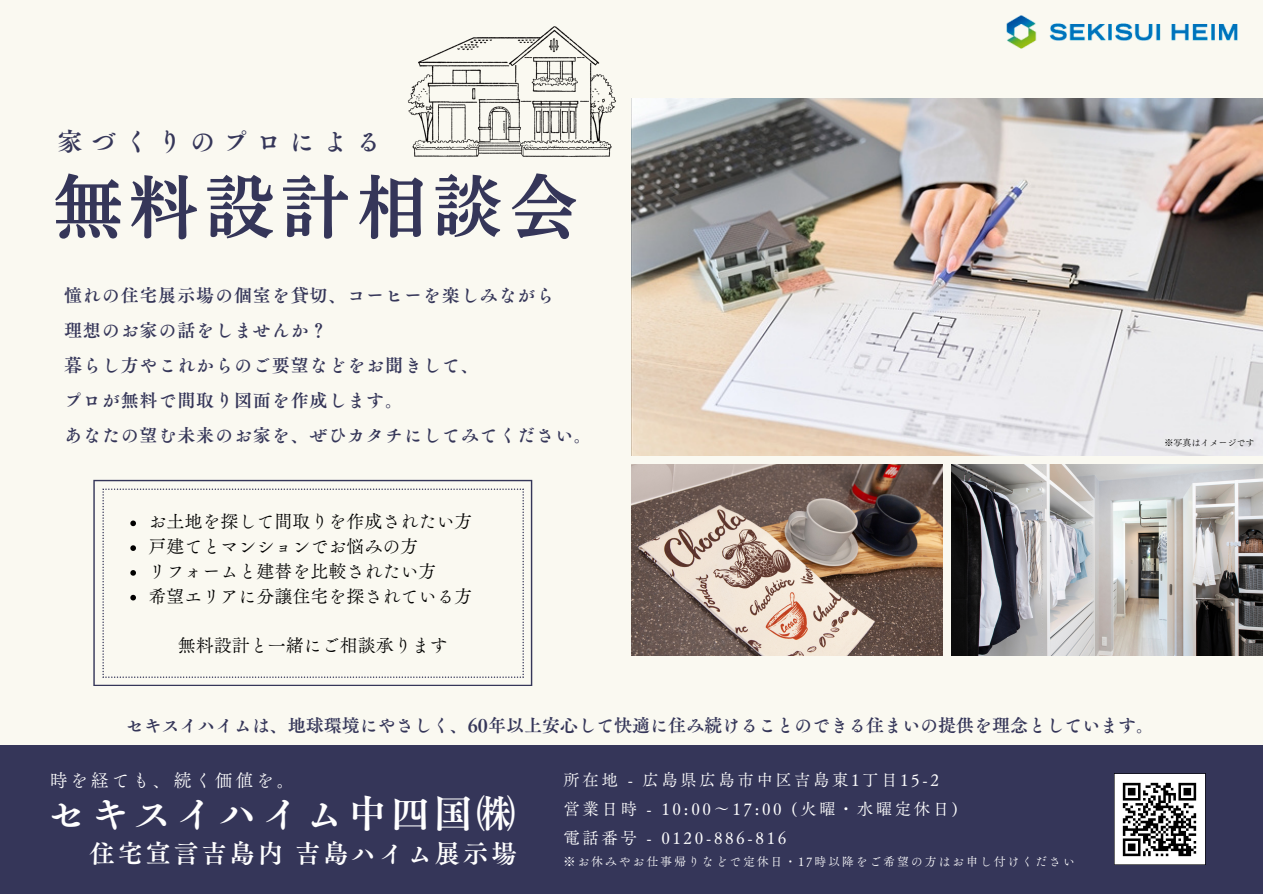
<style>
.page{position:relative;width:1263px;height:894px;background:#fff}
.page>*{position:absolute;margin:0;border:0;box-sizing:border-box;transform-origin:0 0}
.t1{font:69px "Nud Motoya Mincho Std W6";letter-spacing:.1em;color:#353659}
.t2{font:39px "Canva Tsuku A Old Min Pr 6 N B";letter-spacing:.1em;color:#fff}
.t3{font:25.5px "Canva Tsuku A Old Min Pr 6 N B";letter-spacing:.1em;color:#fff}
.t4{font:25.5px "Canva Tsuku A Old Min Pr 6 N B";letter-spacing:.3em;color:#353659}
.t5{font:18px "Canva Tsuku A Old Min Pr 6 N B";letter-spacing:.05em;color:#353659}
.t6{font:18px "Canva Tsuku A Old Min Pr 6 N R";color:#000}
.t7{font:18px "Canva Tsuku A Old Min Pr 6 N B";color:#353659}
.t8{font:18px "Canva Tsuku A Old Min Pr 6 N R";letter-spacing:.15em;color:#fff}
.t9{font:16.5px "Canva Tsuku A Old Min Pr 6 N R";letter-spacing:.15em;color:#fff}
.t10{font:12px "Canva Tsuku A Old Min Pr 6 N R";letter-spacing:.15em;color:#fff}
.t11{font:9px "Canva Tsuku A Old Min Pr 6 N R";color:#000}
</style>
<div class="page">
<div style="left:0;top:0;width:1263px;height:893px;background:#faf9f1"></div>
<img style="left:631px;top:98px;width:632px;height:357px">
<img style="left:631px;top:464px;width:311px;height:191px">
<img style="left:952px;top:464px;width:311px;height:191px">
<div style="left:0;top:745px;width:1263px;height:148px;background:#353659"></div>
<img style="left:408px;top:26px;width:208px;height:131px">
<img style="left:1006px;top:15px;width:232px;height:34px">
<svg style="left:93px;top:479px;width:439px;height:206px"></svg>
<img style="left:1114px;top:773px;width:91px;height:91px">
<svg style="left:102px;top:488px;width:422px;height:189px"></svg>
<p class="t4" style="left:57px;top:128px;width:325px">家づくりのプロによる</p>
<p class="t1" style="left:54px;top:172px;width:526px">無料設計相談会</p>
<p class="t5" style="left:64px;top:286px;width:492px">憧れの住宅展示場の個室を貸切、コーヒーを楽しみながら</p>
<p class="t5" style="left:64px;top:321px;width:265px">理想のお家の話をしませんか？</p>
<p class="t5" style="left:64px;top:356px;width:416px">暮らし方やこれからのご要望などをお聞きして、</p>
<p class="t5" style="left:64px;top:391px;width:340px">プロが無料で間取り図面を作成します。</p>
<p class="t5" style="left:64px;top:426px;width:529px">あなたの望む未来のお家を、ぜひカタチにしてみてください。</p>
<p class="t11" style="left:1164px;top:437px;width:92px">※写真はイメージです</p>
<p class="t6" style="left:149px;top:512px;width:324px">お土地を探して間取りを作成されたい方</p>
<p class="t6" style="left:149px;top:537px;width:270px">戸建てとマンションでお悩みの方</p>
<p class="t6" style="left:149px;top:562px;width:288px">リフォームと建替を比較されたい方</p>
<p class="t6" style="left:149px;top:586px;width:324px">希望エリアに分譲住宅を探されている方</p>
<p class="t6" style="left:178px;top:636px;width:272px">無料設計と一緒にご相談承ります</p>
<p class="t7" style="left:126px;top:715px;width:1030px">セキスイハイムは、地球環境にやさしく、60年以上安心して快適に住み続けることのできる住まいの提供を理念としています。</p>
<p class="t8" style="left:49px;top:770px;width:247px">時を経ても、続く価値を。</p>
<p class="t2" style="left:48px;top:793px;width:469px">セキスイハイム中四国㈱</p>
<p class="t3" style="left:89px;top:840px;width:429px">住宅宣言吉島内吉島ハイム展示場</p>
<p class="t9" style="left:564px;top:771px;width:377px">所在地 - 広島県広島市中区吉島東1丁目 15-2</p>
<p class="t9" style="left:564px;top:800px;width:396px">営業日時 - 10:00～ 17:00 (火曜・水曜定休日 )</p>
<p class="t9" style="left:564px;top:829px;width:224px">電話番号 - 0120-886-816</p>
<p class="t10" style="left:564px;top:854px;width:513px">※お休みやお仕事帰りなどで定休日・17時以降をご希望の方はお申し付けください</p>
</div>
